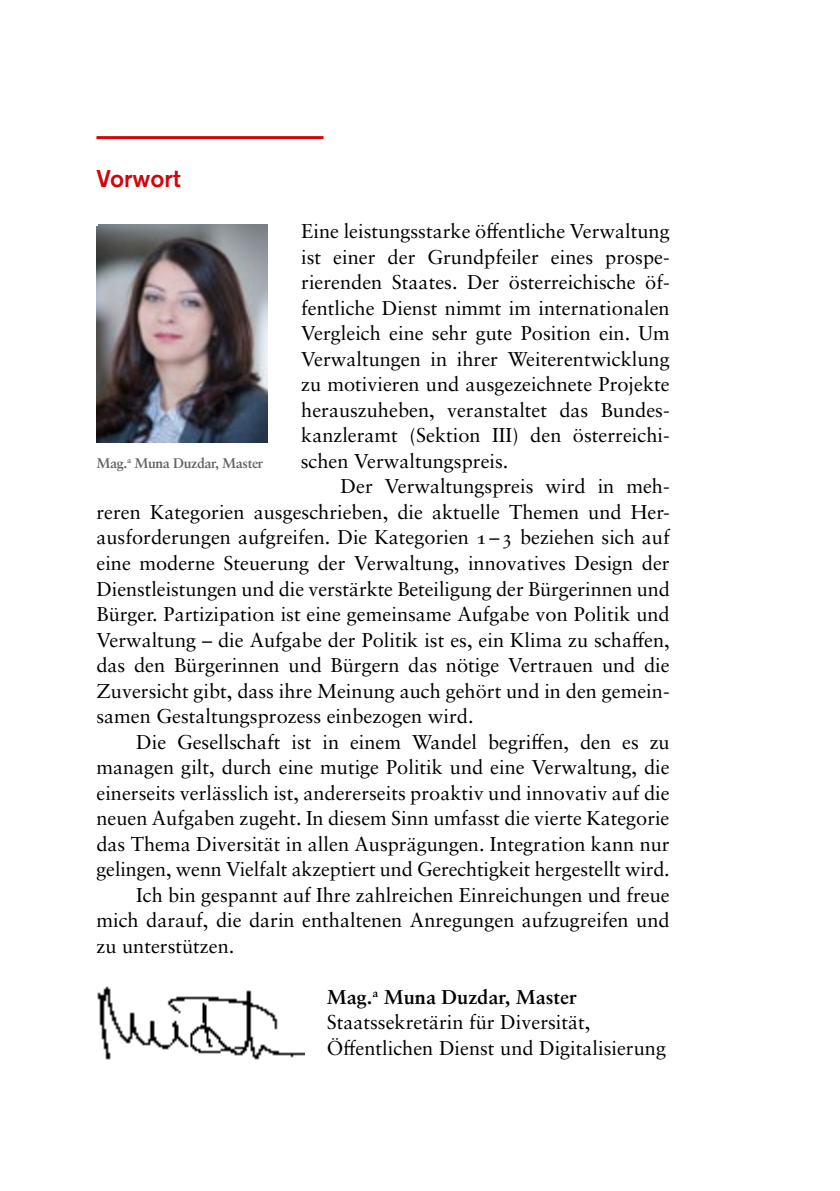
<style>
.page{position:relative;width:840px;height:1191px;background:#fff}
.page>*{position:absolute;margin:0;border:0;box-sizing:border-box;transform-origin:0 0}
.Überschrift_2_Vorwor{font:500 24px "Akzidenz Grotesk Pro";color:#d1050c}
.Lauftext_mit_Einzug{font:20px/25.6px "Sabon LT Pro";color:#000;text-align:justify}
.Lauftext_ohne_Einzug{font:20px/25.6px "Sabon LT Pro";color:#000;text-align:justify}
.Lauftext_ohne_Einzug-2{font:700 20px "Sabon LT Pro";color:#000}
.t1{font:700 14px "Sabon LT Pro";letter-spacing:-.025em;color:#636362}
</style>
<div class="page">
<hr style="left:96px;top:136px;width:227px;height:3px;background:#d1050c">
<img style="left:97px;top:986px;width:207px;height:74px">
<img style="left:96px;top:224px;width:171px;height:218px">
<h2 class="Überschrift_2_Vorwor" style="left:96px;top:163px;width:85px">Vorwort</h2>
<p class="Lauftext_ohne_Einzug" style="left:300px;top:218px;width:370px">Eine leistungsstarke öffentliche Verwaltung ist einer der Grundpfeiler eines prospe&shy;rierenden Staates. Der österreichische öf&shy;fentliche Dienst nimmt im internationalen Vergleich eine sehr gute Position ein. Um Verwaltungen in ihrer Weiterentwicklung zu motivieren und ausgezeichnete Projekte herauszuheben, veranstaltet das Bundes&shy;kanzleramt (Sektion III) den österreichi&shy;schen Verwaltungspreis.</p>
<p class="Lauftext_mit_Einzug" style="left:96px;top:473px;width:574px;text-indent:244px">Der Verwaltungspreis wird in meh&shy;reren Kategorien ausgeschrieben, die aktuelle Themen und Her&shy;ausforderungen aufgreifen. Die Kategorien 1–3 beziehen sich auf eine moderne Steuerung der Verwaltung, innovatives Design der Dienstleistungen und die verstärkte Beteiligung der Bürgerinnen und Bürger. Partizipation ist eine gemeinsame Aufgabe von Politik und Verwaltung – die Aufgabe der Politik ist es, ein Klima zu schaffen, das den Bürgerinnen und Bürgern das nötige Vertrauen und die Zuversicht gibt, dass ihre Meinung auch gehört und in den gemein&shy;samen Gestaltungsprozess einbezogen wird.</p>
<p class="Lauftext_mit_Einzug" style="left:96px;top:728px;width:574px;text-indent:40px">Die Gesellschaft ist in einem Wandel begriffen, den es zu managen gilt, durch eine mutige Politik und eine Verwaltung, die einerseits verlässlich ist, andererseits proaktiv und innovativ auf die neuen Aufgaben zugeht. In diesem Sinn umfasst die vierte Kategorie das Thema Diversität in allen Ausprägungen. Integration kann nur gelingen, wenn Vielfalt akzeptiert und Gerechtigkeit hergestellt wird.</p>
<p class="Lauftext_mit_Einzug" style="left:96px;top:881px;width:574px;text-indent:40px">Ich bin gespannt auf Ihre zahlreichen Einreichungen und freue mich darauf, die darin enthaltenen Anregungen aufzugreifen und zu unterstützen.</p>
<p class="Lauftext_ohne_Einzug-2" style="left:326px;top:984px;width:251px">Mag.<sup>a</sup> Muna Duzdar, Master</p>
<p class="Lauftext_ohne_Einzug" style="left:326px;top:1009px;width:340px">Staatssekretärin für Diversität,<br>Öffentlichen Dienst und Digitalisierung</p>
<p class="t1" style="left:96px;top:454px;width:168px">Mag.<sup>a</sup> Muna Duzdar, Master</p>
</div>
